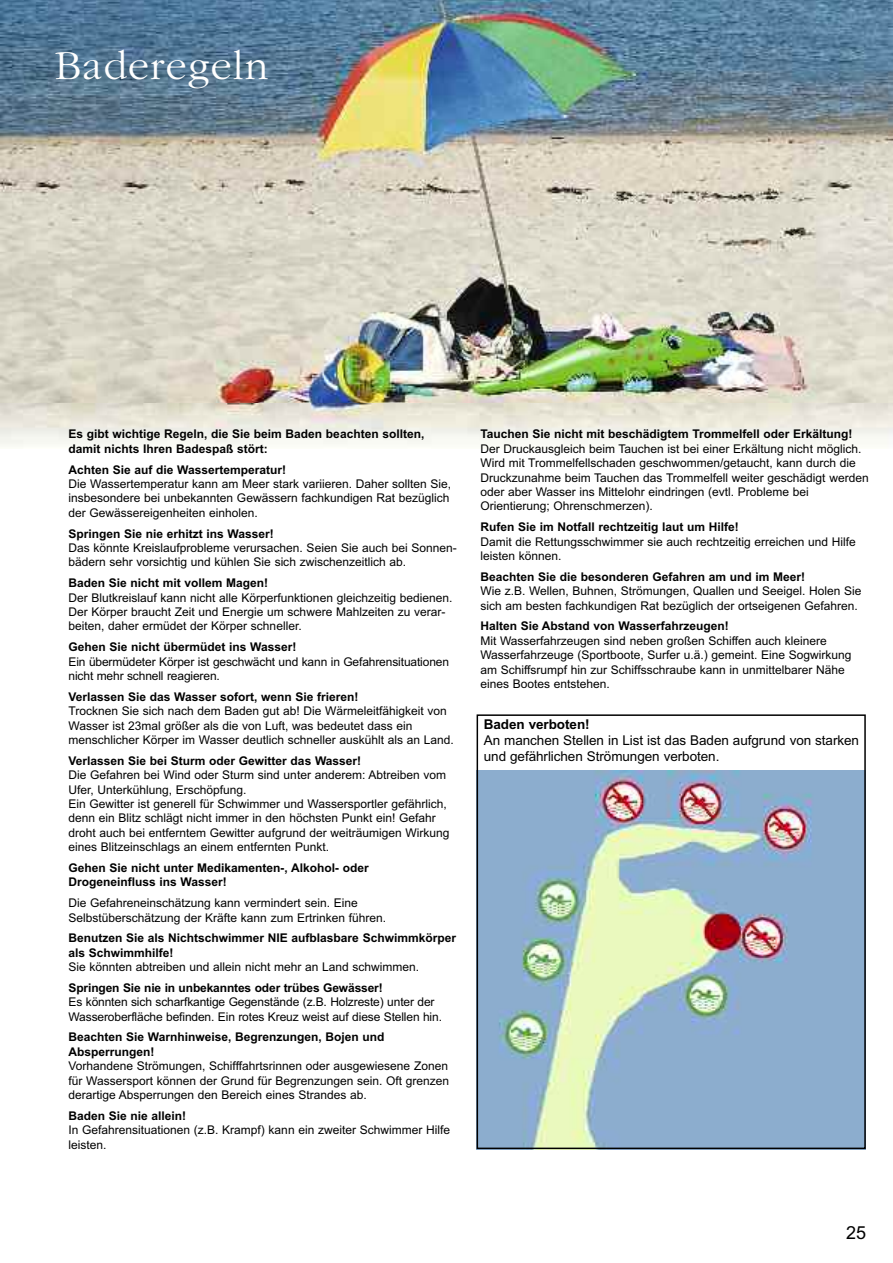
<style>
.page{position:relative;width:893px;height:1263px;background:#fff}
.page>*{position:absolute;margin:0;border:0;box-sizing:border-box;transform-origin:0 0}
.t1{font:300 42px "Garamond";letter-spacing:.025em;color:#fff}
.t2{font:18px "Arial";color:#000}
.t3{font:13.5px/16.2px "Arial";letter-spacing:-.005em;color:#000}
.t4{font:700 13.5px "Arial";letter-spacing:-.005em;color:#000}
.t5{font:12px/14.4px "Arial";color:#000}
.t6{font:700 12px/14.4px "Arial";color:#000}
</style>
<div class="page">
<img style="left:0;top:0;width:893px;height:404px">
<img style="left:0;top:404px;width:893px;height:43px">
<img style="left:480px;top:771px;width:383px;height:375px">
<div style="left:477px;top:714px;width:389px;height:435px;border:2px solid #000"></div>
<h1 class="t1" style="left:55px;top:40px;width:215px">Baderegeln</h1>
<p class="t6" style="left:69px;top:427px;width:357px">Es gibt wichtige Regeln, die Sie beim Baden beachten sollten, damit nichts Ihren Badespaß stört:</p>
<p class="t6" style="left:69px;top:462px;width:219px">Achten Sie auf die Wassertemperatur!</p>
<p class="t5" style="left:69px;top:477px;width:384px">Die Wassertemperatur kann am Meer stark variieren. Daher sollten Sie, insbesondere bei unbekannten Gewässern fachkundigen Rat bezüglich der Gewässereigenheiten einholen.</p>
<p class="t6" style="left:69px;top:526px;width:207px">Springen Sie nie erhitzt ins Wasser!</p>
<p class="t5" style="left:69px;top:541px;width:390px">Das könnte Kreislaufprobleme verursachen. Seien Sie auch bei Sonnen&shy;bädern sehr vorsichtig und kühlen Sie sich zwischenzeitlich ab.</p>
<p class="t6" style="left:69px;top:576px;width:201px">Baden Sie nicht mit vollem Magen!</p>
<p class="t5" style="left:69px;top:590px;width:385px">Der Blutkreislauf kann nicht alle Körperfunktionen gleichzeitig bedienen.<br>Der Körper braucht Zeit und Energie um schwere Mahlzeiten zu verar&shy;beiten, daher ermüdet der Körper schneller.</p>
<p class="t6" style="left:69px;top:640px;width:229px">Gehen Sie nicht übermüdet ins Wasser!</p>
<p class="t5" style="left:69px;top:654px;width:382px">Ein übermüdeter Körper ist geschwächt und kann in Gefahrensituationen nicht mehr schnell reagieren.</p>
<p class="t6" style="left:69px;top:689px;width:292px">Verlassen Sie das Wasser sofort, wenn Sie frieren!</p>
<p class="t5" style="left:69px;top:704px;width:387px">Trocknen Sie sich nach dem Baden gut ab! Die Wärmeleitfähigkeit von<br>Wasser ist 23mal größer als die von Luft, was bedeutet dass ein menschlicher Körper im Wasser deutlich schneller auskühlt als an Land.</p>
<p class="t6" style="left:69px;top:753px;width:294px">Verlassen Sie bei Sturm oder Gewitter das Wasser!</p>
<p class="t5" style="left:69px;top:768px;width:382px">Die Gefahren bei Wind oder Sturm sind unter anderem: Abtreiben vom Ufer, Unterkühlung, Erschöpfung.<br>Ein Gewitter ist generell für Schwimmer und Wassersportler gefährlich, denn ein Blitz schlägt nicht immer in den höchsten Punkt ein! Gefahr droht auch bei entferntem Gewitter aufgrund der weiträumigen Wirkung eines Blitzeinschlags an einem entfernten Punkt.</p>
<p class="t6" style="left:69px;top:861px;width:302px">Gehen Sie nicht unter Medikamenten-, Alkohol- oder<br>Drogeneinfluss ins Wasser!</p>
<p class="t5" style="left:69px;top:896px;width:319px">Die Gefahreneinschätzung kann vermindert sein. Eine<br>Selbstüberschätzung der Kräfte kann zum Ertrinken führen.</p>
<p class="t6" style="left:69px;top:931px;width:389px">Benutzen Sie als Nichtschwimmer NIE aufblasbare Schwimmkörper als Schwimmhilfe!</p>
<p class="t5" style="left:69px;top:960px;width:352px">Sie könnten abtreiben und allein nicht mehr an Land schwimmen.</p>
<p class="t6" style="left:69px;top:980px;width:316px">Springen Sie nie in unbekanntes oder trübes Gewässer!</p>
<p class="t5" style="left:69px;top:995px;width:375px">Es könnten sich scharfkantige Gegenstände (z.B. Holzreste) unter der<br>Wasseroberfläche befinden. Ein rotes Kreuz weist auf diese Stellen hin.</p>
<p class="t6" style="left:69px;top:1030px;width:317px">Beachten Sie Warnhinweise, Begrenzungen, Bojen und<br>Absperrungen!</p>
<p class="t5" style="left:69px;top:1059px;width:382px;text-align:justify">Vorhandene Strömungen, Schifffahrtsrinnen oder ausgewiesene Zonen für Wassersport können der Grund für Begrenzungen sein. Oft grenzen derartige Absperrungen den Bereich eines Strandes ab.</p>
<p class="t6" style="left:69px;top:1108px;width:119px">Baden Sie nie allein!</p>
<p class="t5" style="left:69px;top:1123px;width:383px">In Gefahrensituationen (z.B. Krampf) kann ein zweiter Schwimmer Hilfe leisten.</p>
<p class="t6" style="left:480px;top:427px;width:374px">Tauchen Sie nicht mit beschädigtem Trommelfell oder Erkältung!</p>
<p class="t5" style="left:480px;top:441px;width:390px">Der Druckausgleich beim Tauchen ist bei einer Erkältung nicht möglich.<br>Wird mit Trommelfellschaden geschwommen/getaucht, kann durch die Druckzunahme beim Tauchen das Trommelfell weiter geschädigt werden oder aber Wasser ins Mittelohr eindringen (evtl. Probleme bei Orientierung; Ohrenschmerzen).</p>
<p class="t6" style="left:480px;top:520px;width:260px">Rufen Sie im Notfall rechtzeitig laut um Hilfe!</p>
<p class="t5" style="left:480px;top:534px;width:377px">Damit die Rettungsschwimmer sie auch rechtzeitig erreichen und Hilfe leisten können.</p>
<p class="t6" style="left:480px;top:569px;width:326px">Beachten Sie die besonderen Gefahren am und im Meer!</p>
<p class="t5" style="left:480px;top:584px;width:382px">Wie z.B. Wellen, Buhnen, Strömungen, Quallen und Seeigel. Holen Sie sich am besten fachkundigen Rat bezüglich der ortseigenen Gefahren.</p>
<p class="t6" style="left:480px;top:619px;width:250px">Halten Sie Abstand von Wasserfahrzeugen!</p>
<p class="t5" style="left:480px;top:633px;width:373px">Mit Wasserfahrzeugen sind neben großen Schiffen auch kleinere Wasserfahrzeuge (Sportboote, Surfer u.ä.) gemeint. Eine Sogwirkung am Schiffsrumpf hin zur Schiffsschraube kann in unmittelbarer Nähe eines Bootes entstehen.</p>
<p class="t4" style="left:484px;top:716px;width:107px">Baden verboten!</p>
<p class="t3" style="left:484px;top:732px;width:377px">An manchen Stellen in List ist das Baden aufgrund von starken und gefährlichen Strömungen verboten.</p>
<h2 class="t2" style="left:846px;top:1222px;width:22px">25</h2>
</div>
